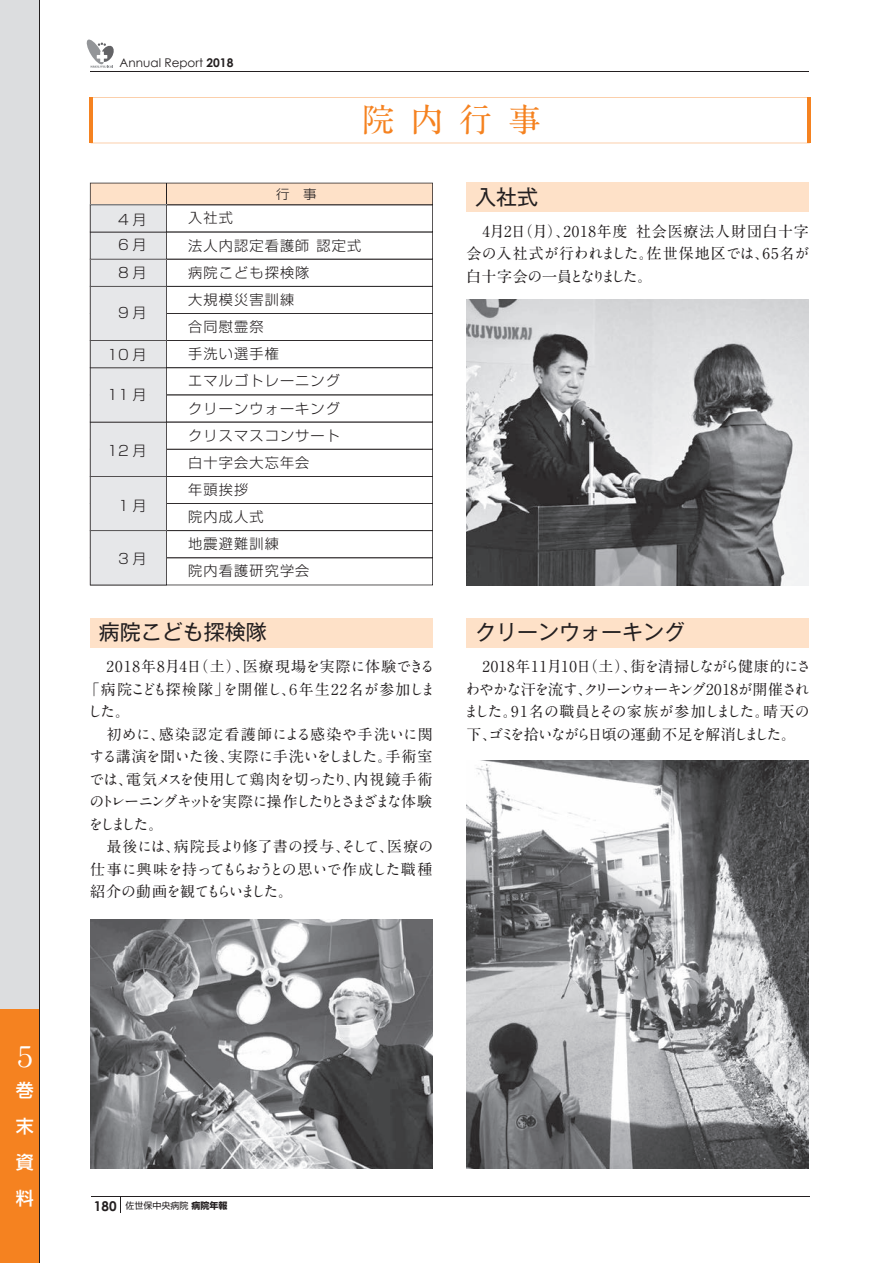
<style>
.page{position:relative;width:893px;height:1263px;background:#fff}
.page>*{position:absolute;margin:0;border:0;box-sizing:border-box;transform-origin:0 0}
.t1{font:700 33px "A1 Mincho Std";color:#f58220}
.t2{font:700 28.5px "A1 Mincho Std";color:#fff}
.t3{font:21px "Gothic MB101 Pro";color:#231f20}
.t4{font:500 18px/36px "Shin Go Pro";color:#fff;text-align:justify}
.t5{font:700 15px/22.5px "A1 Mincho Std";letter-spacing:-.025em;color:#231f20;text-align:justify}
.t6{font:700 15px "A1 Mincho Std";letter-spacing:.035em;color:#231f20}
.t7{font:700 15px "A1 Mincho Std";letter-spacing:-.17em;color:#231f20}
.t8{font:700 15px "A1 Mincho Std";letter-spacing:.025em;color:#231f20}
.t9{font:700 15px "A1 Mincho Std";letter-spacing:-.045em;color:#231f20}
.t10{font:700 15px "A1 Mincho Std";letter-spacing:-.055em;color:#231f20}
.t11{font:700 15px "A1 Mincho Std";letter-spacing:.015em;color:#231f20}
.t12{font:700 15px "A1 Mincho Std";letter-spacing:-.065em;color:#231f20}
.t13{font:300 14.1px/27.2px "Shin Go Pro";letter-spacing:.08em;color:#231f20}
.t14{font:700 13.5px "Century Gothic";color:#231f20}
.t15{font:300 12.9px "Shin Go Pro";color:#231f20;scale:1.05 1}
.t16{font:12px "Century Gothic";color:#231f20}
.t17{font:9px "Shin Go Pro";color:#231f20}
.s1{font-weight:700}
</style>
<div class="page">
<div style="left:0;top:0;width:40px;height:1263px;background:#dcdddf"></div>
<svg style="left:120px;top:1198px;width:1px;height:15px"></svg>
<div style="left:0;top:1010px;width:40px;height:253px;background:#f58220"></div>
<hr style="left:40px;top:0;width:1px;height:1263px;background:#231f20">
<hr style="left:90px;top:72px;width:719px;height:1px;background:#231f20">
<svg style="left:86px;top:39px;width:28px;height:29px"></svg>
<svg style="left:92px;top:97px;width:716px;height:46px"></svg>
<hr style="left:89px;top:97px;width:3px;height:46px;background:#f58220">
<hr style="left:808px;top:97px;width:3px;height:46px;background:#f58220">
<div style="left:467px;top:182px;width:342px;height:30px;background:#fee1c8"></div>
<svg style="left:90px;top:183px;width:343px;height:402px"></svg>
<div style="left:467px;top:618px;width:342px;height:30px;background:#fee1c8"></div>
<img style="left:467px;top:760px;width:342px;height:409px">
<img style="left:467px;top:299px;width:342px;height:287px">
<hr style="left:91px;top:1197px;width:718px;height:1px;background:#231f20">
<img style="left:90px;top:919px;width:343px;height:250px">
<div style="left:90px;top:618px;width:343px;height:30px;background:#fee1c8"></div>
<p class="t16" style="left:120px;top:56px;width:115px">Annual Report <span class="s1">2018</span></p>
<p class="t15" style="left:276px;top:183px;width:40px">行　事</p>
<h1 class="t1" style="left:361px;top:93px;width:181px">院内行事</h1>
<h3 class="t3" style="left:475px;top:179px;width:64px">入社式</h3>
<p class="t13" style="left:118px;top:205px;width:30px;line-height:24.9px">4 月<br>6 月</p>
<p class="t13" style="left:118px;top:258px;width:30px">8 月</p>
<p class="t13" style="left:118px;top:297px;width:30px">9 月</p>
<p class="t13" style="left:107px;top:339px;width:41px">10 月</p>
<p class="t13" style="left:107px;top:380px;width:41px">11 月</p>
<p class="t13" style="left:107px;top:435px;width:41px">12 月</p>
<p class="t13" style="left:118px;top:490px;width:30px">1 月</p>
<p class="t13" style="left:118px;top:543px;width:30px">3 月</p>
<p class="t13" style="left:188px;top:203px;width:174px">入社式<br>法人内認定看護師 認定式病院こども探検隊<br>大規模災害訓練<br>合同慰霊祭<br>手洗い選手権<br>エマルゴトレーニング<br>クリーンウォーキング<br>クリスマスコンサート<br>白十字会大忘年会<br>年頭挨拶<br>院内成人式<br>地震避難訓練<br>院内看護研究学会</p>
<h3 class="t3" style="left:99px;top:615px;width:169px">病院こども探検隊</h3>
<p class="t6" style="left:90px;top:654px;width:346px">　2018年8月4日（土）、医療現場を実際に体験できる</p>
<p class="t8" style="left:85px;top:677px;width:352px">「病院こども探検隊」を開催し、６年生22名が参加しま</p>
<p class="t5" style="left:88px;top:698px;width:44px">した。</p>
<p class="t6" style="left:90px;top:722px;width:344px">　初めに、感染認定看護師による感染や手洗いに関</p>
<p class="t9" style="left:89px;top:744px;width:345px">する講演を聞いた後、実際に手洗いをしました。手術室</p>
<p class="t10" style="left:89px;top:767px;width:345px">では、電気メスを使用して鶏肉を切ったり、内視鏡手術</p>
<p class="t7" style="left:89px;top:789px;width:344px">のトレーニングキットを実際に操作したりとさまざまな体験</p>
<p class="t5" style="left:88px;top:811px;width:77px">をしました。</p>
<p class="t11" style="left:90px;top:834px;width:345px">　最後には、病院長より修了書の授与、そして、医療の</p>
<p class="t5" style="left:90px;top:856px;width:344px">仕事に興味を持ってもらおうとの思いで作成した職種</p>
<p class="t12" style="left:90px;top:879px;width:205px">紹介の動画を観てもらいました。</p>
<p class="t5" style="left:466px;top:218px;width:345px">　4月2日（月）、2018年度社会医療法人財団白十字会の入社式が行われました。佐世保地区では、65名が白十字会の一員となりました。</p>
<h3 class="t3" style="left:475px;top:615px;width:211px">クリーンウォーキング</h3>
<p class="t5" style="left:464px;top:653px;width:349px">　2018年11月10日（土）、街を清掃しながら健康的にさわやかな汗を流す、クリーンウォーキング2018が開催されました。91名の職員とその家族が参加しました。晴天の下、ゴミを拾いながら日頃の運動不足を解消しました。</p>
<h2 class="t2" style="left:11px;top:1033px;width:22px">５</h2>
<p class="t4" style="left:16px;top:1070px;width:19px">巻末資料</p>
<p class="t14" style="left:94px;top:1197px;width:24px">180</p>
<p class="t17" style="left:125px;top:1198px;width:103px">佐世保中央病院 <span class="s1">病院年報</span></p>
</div>
